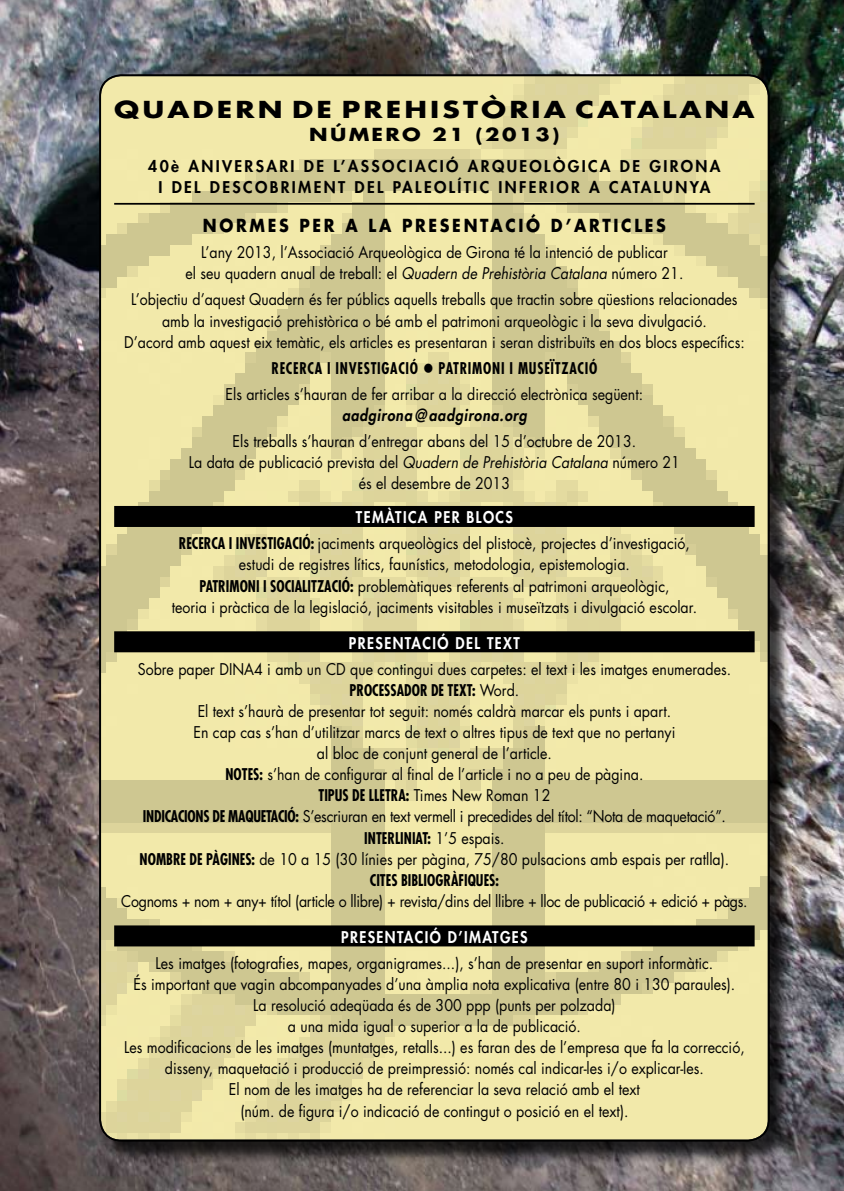
<style>
.page{position:relative;width:844px;height:1191px;background:#fff}
.page>*{position:absolute;margin:0;border:0;box-sizing:border-box;transform-origin:0 0}
.t1{font:700 22.75px "Futura Std";letter-spacing:.11em;color:#000;scale:1.24 1}
.t2{font:700 17.5px "Futura Std";letter-spacing:.11em;color:#000;scale:.9 1}
.t3{font:700 17.5px "Futura Std";letter-spacing:.11em;color:#000;scale:1.2 1}
.t4{font:15.75px/21.2px "Futura Std";color:#000;text-align:center;scale:.9 1}
.t5{font:800 15.75px/21.2px "Futura Std";letter-spacing:.15em;color:#000;text-align:center}
.t6{font:15.75px "Futura Std";letter-spacing:-.02em;color:#000;scale:.9 1}
.t7{font:800 15.75px "Futura Std";letter-spacing:.1em;color:#fff;scale:.9 1}
.s1{font-style:italic}
.s2{font-weight:700;font-stretch:condensed}
.s3{font-weight:800;font-style:italic}
.s4{font-weight:800;font-style:italic;font-size:17.5px}
.s5{font-weight:800;color:#fff}
</style>
<div class="page">
<img style="left:0;top:0;width:843px;height:1191px">
<div style="left:102px;top:77px;width:688px;height:1086px;background:#000;opacity:.75"></div>
<img style="left:99px;top:74px;width:670px;height:1067px">
<hr style="left:114px;top:203px;width:640px;height:2px;background:#000">
<div style="left:114px;top:506px;width:640px;height:21px;background:#000"></div>
<div style="left:114px;top:631px;width:640px;height:21px;background:#000"></div>
<div style="left:114px;top:925px;width:640px;height:21px;background:#000"></div>
<h1 class="t1" style="left:114px;top:94px;width:21px">QU</h1>
<h1 class="t1" style="left:167px;top:94px;width:158px">ADERN DE PREHISTÒRIA</h1>
<h1 class="t1" style="left:575px;top:94px;width:19px">CATALANA</h1>
<p class="t3" style="left:309px;top:123px;width:210px">NÚMERO 21 (2013)</p>
<p class="t5" style="left:148px;top:155px;width:573px">40È ANIVERSARI DE L’ASSOCIACIÓ ARQUEOLÒGICA DE GIRONA<br>I DEL DESCOBRIMENT DEL PALEOLÍTIC INFERIOR A CATALUNYA</p>
<p class="t2" style="left:203px;top:214px;width:84px">NOR MES</p>
<p class="t2" style="left:299px;top:214px;width:14px">PER</p>
<p class="t2" style="left:345px;top:214px;width:39px">A LA</p>
<p class="t2" style="left:402px;top:214px;width:15px">PRESENTACIÓ</p>
<p class="t2" style="left:551px;top:214px;width:40px">D’ARTICLES</p>
<p class="t4" style="left:185px;top:242px;width:554px">L’any 2013, l’Associació Arqueològica de Girona té la intenció de publicar<br>el seu quadern anual de treball: el <span class="s1">Quadern de Prehistòria Catalana</span> número 21.</p>
<p class="t4" style="left:124px;top:289px;width:690px">L’objectiu d’aquest Quadern és fer públics aquells treballs que tractin sobre qüestions relacionades amb la investigació prehistòrica o bé amb el patrimoni arqueològic i la seva divulgació.<br>D’acord amb aquest eix temàtic, els articles es presentaran i seran distribuïts en dos blocs específics:</p>
<p class="t4" style="left:225px;top:355px;width:465px;line-height:26.1px"><span class="s2">RECERCA I INVESTIGACIÓ</span> ● <span class="s2">PATRIMONI I MUSEÏTZACIÓ<br></span>Els articles s’hauran de fer arribar a la direcció electrònica següent:</p>
<p class="t4" style="left:232px;top:402px;width:450px;line-height:26.1px"><span class="s3">aadgirona</span><span class="s4">@</span><span class="s3">aadgirona.org<br></span>Els treballs s’hauran d’entregar abans del 15 d’octubre de 2013.</p>
<p class="t4" style="left:189px;top:452px;width:547px">La data de publicació prevista del <span class="s1">Quadern de Prehistòria Catalana</span> número 21 és el desembre de 2013</p>
<p class="t7" style="left:356px;top:507px;width:54px">TEMÀTICA</p>
<p class="t7" style="left:434px;top:507px;width:11px">PER</p>
<p class="t4" style="left:179px;top:504px;width:569px;line-height:26.1px;text-align:left;text-indent:288px"><span class="s5">BLOCS<br></span><span class="s2">RECERCA I INVESTIGACIÓ:</span> jaciments arqueològics del plistocè, projectes d’investigació,</p>
<p class="t4" style="left:172px;top:554px;width:585px">estudi de registres lítics, faunístics, metodologia, epistemologia.<br><span class="s2">PATRIMONI I SOCIALITZACIÓ:</span> problemàtiques referents al patrimoni arqueològic,<br>teoria i pràctica de la legislació, jaciments visitables i museïtzats i divulgació escolar.</p>
<p class="t7" style="left:349px;top:633px;width:21px">PRESENTACI</p>
<p class="t7" style="left:437px;top:633px;width:30px">Ó DEL</p>
<p class="t7" style="left:487px;top:633px;width:19px">TEXT</p>
<p class="t4" style="left:138px;top:658px;width:660px">Sobre paper DINA4 i amb un CD que contingui dues carpetes: el text i les imatges enumerades.<br><span class="s2">PROCESSADOR DE TEXT:</span> Word.<br>El text s’haurà de presentar tot seguit: només caldrà marcar els punts i apart.<br>En cap cas s’han d’utilitzar marcs de text o altres tipus de text que no pertanyi<br>al bloc de conjunt general de l’article.<br><span class="s2">NOTES:</span> s’han de configurar al final de l’article i no a peu de pàgina.<br><span class="s2">TIPUS DE LLETRA:</span> Times New Roman 12<br><span class="s2">INDICACIONS DE MAQUETACIÓ:</span> S’escriuran en text vermell i precedides del títol: “Nota de maquetació”.<br><span class="s2">INTERLINIAT:</span> 1’5 espais.<br><span class="s2">NOMBRE DE PÀGINES:</span> de 10 a 15 (30 línies per pàgina, 75/80 pulsacions amb espais per ratlla).<br><span class="s2">CITES BIBLIOGRÀFIQUES:</span></p>
<p class="t6" style="left:121px;top:891px;width:697px">Cognoms + nom + any+ títol (article o llibre) + revista/dins del llibre + lloc de publicació + edició + pàgs.</p>
<p class="t7" style="left:341px;top:927px;width:21px">PRESENTACI</p>
<p class="t7" style="left:429px;top:927px;width:49px">Ó D’IMATGES</p>
<p class="t4" style="left:124px;top:952px;width:690px">Les imatges (fotografies, mapes, organigrames...), s’han de presentar en suport informàtic.<br>És important que vagin abcompanyades d’una àmplia nota explicativa (entre 80 i 130 paraules).<br>La resolució adeqüada és de 300 ppp (punts per polzada)<br>a una mida igual o superior a la de publicació.<br>Les modificacions de les imatges (muntatges, retalls...) es faran des de l’empresa que fa la correcció, disseny, maquetació i producció de preimpressió: només cal indicar-les i/o explicar-les.<br>El nom de les imatges ha de referenciar la seva relació amb el text<br>(núm. de figura i/o indicació de contingut o posició en el text).</p>
</div>
